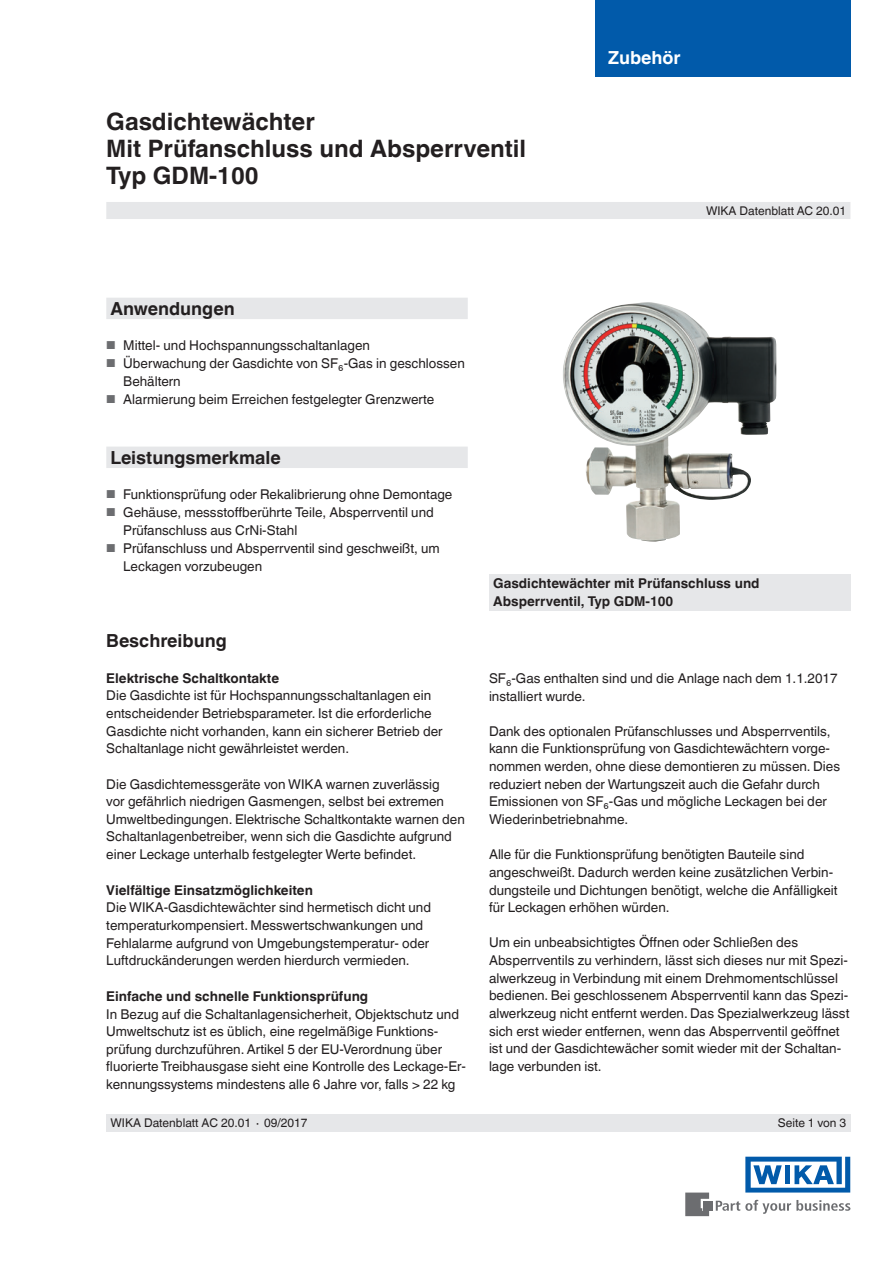
<style>
.page{position:relative;width:893px;height:1263px;background:#fff}
.page>*{position:absolute;margin:0;border:0;box-sizing:border-box;transform-origin:0 0}
.t1{font:700 24px/27px "Helvetica World";color:#231f20}
.t2{font:700 18px "Helvetica World";color:#231f20}
.t3{font:700 18px "Helvetica World";color:#fff}
.t4{font:13.5px/17.7px "Helvetica World";color:#231f20}
.t5{font:700 13.5px/18px "Helvetica World";color:#231f20}
.t6{font:12px "Helvetica World";color:#231f20}
.s1{font-size:11.55px;color:#6c6d70}
</style>
<div class="page">
<svg style="left:716px;top:1200px;width:134px;height:14px"></svg>
<div style="left:703px;top:1201px;width:9px;height:9px;background:#6c6d70"></div>
<svg style="left:685px;top:1192px;width:24px;height:24px"></svg>
<svg style="left:745px;top:1157px;width:105px;height:35px"></svg>
<div style="left:595px;top:0;width:255px;height:77px;background:#015aaa"></div>
<div style="left:106px;top:202px;width:744px;height:17px;background:#e6e7e9"></div>
<div style="left:106px;top:1114px;width:744px;height:17px;background:#e6e7e9"></div>
<div style="left:489px;top:574px;width:361px;height:36px;background:#e6e7e9"></div>
<img style="left:563px;top:302px;width:214px;height:240px">
<svg style="left:106px;top:298px;width:362px;height:170px"></svg>
<h1 class="t1" style="left:106px;top:108px;width:421px">Gasdichtewächter<br>Mit Prüfanschluss und Absperrventil<br>Typ GDM-100</h1>
<h2 class="t2" style="left:111px;top:298px;width:126px">Anwendungen</h2>
<p class="t4" style="left:106px;top:337px;width:265px"><span class="s1">■</span> Mittel- und Hochspannungsschaltanlagen</p>
<p class="t4" style="left:123px;top:354px;width:343px;text-indent:-17px"><span class="s1">■</span> Überwachung der Gasdichte von SF₆-Gas in geschlossen<br>Behältern</p>
<p class="t4" style="left:106px;top:391px;width:330px"><span class="s1">■</span> Alarmierung beim Erreichen festgelegter Grenzwerte</p>
<h2 class="t2" style="left:111px;top:447px;width:172px">Leistungsmerkmale</h2>
<p class="t4" style="left:106px;top:485px;width:348px"><span class="s1">■</span> Funktionsprüfung oder Rekalibrierung ohne Demontage</p>
<p class="t4" style="left:123px;top:503px;width:312px;text-indent:-17px"><span class="s1">■</span> Gehäuse, messstoffberührte Teile, Absperrventil und<br>Prüfanschluss aus CrNi-Stahl</p>
<p class="t4" style="left:123px;top:539px;width:318px;text-indent:-17px"><span class="s1">■</span> Prüfanschluss und Absperrventil sind geschweißt, um<br>Leckagen vorzubeugen</p>
<h2 class="t3" style="left:608px;top:47px;width:74px">Zubehör</h2>
<p class="t6" style="left:706px;top:204px;width:142px">WIKA Datenblatt AC 20.01</p>
<h2 class="t2" style="left:106px;top:630px;width:122px">Beschreibung</h2>
<p class="t5" style="left:106px;top:669px;width:174px">Elektrische Schaltkontakte</p>
<p class="t4" style="left:106px;top:687px;width:338px">Die Gasdichte ist für Hochspannungsschaltanlagen ein entscheidender Betriebsparameter. Ist die erforderliche Gasdichte nicht vorhanden, kann ein sicherer Betrieb der Schaltanlage nicht gewährleistet werden.</p>
<p class="t4" style="left:106px;top:775px;width:360px">Die Gasdichtemessgeräte von WIKA warnen zuverlässig<br>vor gefährlich niedrigen Gasmengen, selbst bei extremen Umweltbedingungen. Elektrische Schaltkontakte warnen den Schaltanlagenbetreiber, wenn sich die Gasdichte aufgrund einer Leckage unterhalb festgelegter Werte befindet.</p>
<p class="t5" style="left:106px;top:881px;width:208px">Vielfältige Einsatzmöglichkeiten</p>
<p class="t4" style="left:106px;top:899px;width:326px">Die WIKA-Gasdichtewächter sind hermetisch dicht und temperaturkompensiert. Messwertschwankungen und Fehlalarme aufgrund von Umgebungstemperatur- oder Luftdruckänderungen werden hierdurch vermieden.</p>
<p class="t5" style="left:106px;top:987px;width:263px">Einfache und schnelle Funktionsprüfung</p>
<p class="t4" style="left:106px;top:1005px;width:361px">In Bezug auf die Schaltanlagensicherheit, Objektschutz und Umweltschutz ist es üblich, eine regelmäßige Funktions&shy;prüfung durchzuführen. Artikel 5 der EU-Verordnung über fluorierte Treibhausgase sieht eine Kontrolle des Leckage-Er&shy;kennungssystems mindestens alle 6 Jahre vor, falls &gt; 22 kg</p>
<p class="t5" style="left:493px;top:574px;width:268px">Gasdichtewächter mit Prüfanschluss und<br>Absperrventil, Typ GDM-100</p>
<p class="t4" style="left:489px;top:669px;width:350px">SF₆-Gas enthalten sind und die Anlage nach dem 1.1.2017 installiert wurde.</p>
<p class="t4" style="left:489px;top:722px;width:353px">Dank des optionalen Prüfanschlusses und Absperrventils, kann die Funktionsprüfung von Gasdichtewächtern vorge&shy;nommen werden, ohne diese demontieren zu müssen. Dies reduziert neben der Wartungszeit auch die Gefahr durch Emissionen von SF₆-Gas und mögliche Leckagen bei der Wiederinbetriebnahme.</p>
<p class="t4" style="left:489px;top:846px;width:350px">Alle für die Funktionsprüfung benötigten Bauteile sind angeschweißt. Dadurch werden keine zusätzlichen Verbin&shy;dungsteile und Dichtungen benötigt, welche die Anfälligkeit für Leckagen erhöhen würden.</p>
<p class="t4" style="left:489px;top:934px;width:362px">Um ein unbeabsichtigtes Öffnen oder Schließen des Absperrventils zu verhindern, lässt sich dieses nur mit Spezi&shy;alwerkzeug in Verbindung mit einem Drehmomentschlüssel bedienen. Bei geschlossenem Absperrventil kann das Spezi&shy;alwerkzeug nicht entfernt werden. Das Spezialwerkzeug lässt sich erst wieder entfernen, wenn das Absperrventil geöffnet ist und der Gasdichtewächer somit wieder mit der Schaltan&shy;lage verbunden ist.</p>
<p class="t6" style="left:111px;top:1116px;width:198px">WIKA Datenblatt AC 20.01 ∙ 09/2017</p>
<p class="t6" style="left:778px;top:1116px;width:70px">Seite 1 von 3</p>
</div>
